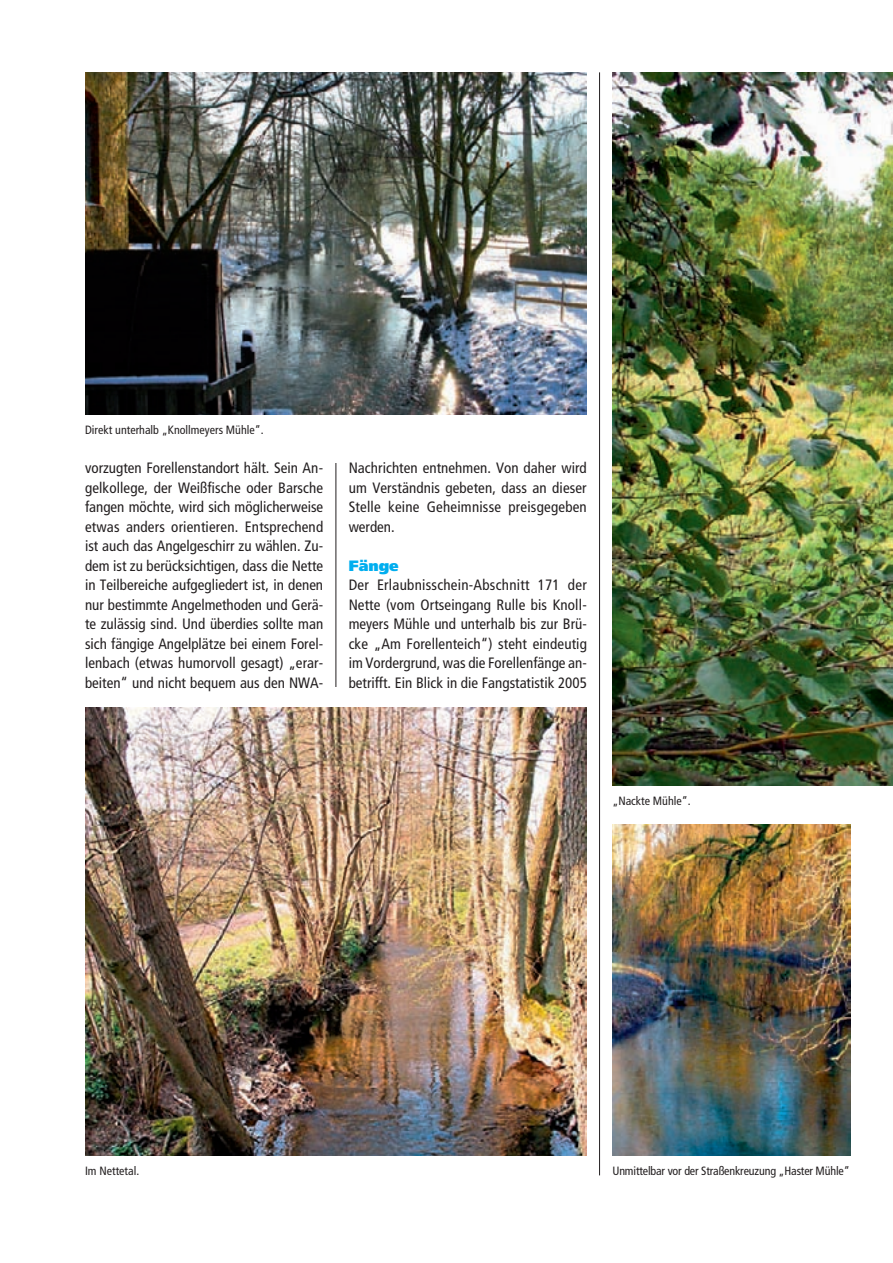
<style>
.page{position:relative;width:893px;height:1263px;background:#fff}
.page>*{position:absolute;margin:0;border:0;box-sizing:border-box;transform-origin:0 0}
.t1{font:condensed 15px/19.5px "Frutiger";color:#231f20;text-align:justify}
.t2{font:900 15px "Frutiger";color:#00aeef}
.t3{font:condensed 12px "Frutiger";color:#231f20}
</style>
<div class="page">
<hr style="left:336px;top:72px;width:1px;height:1103px;background:#231f20">
<hr style="left:599px;top:72px;width:1px;height:1103px;background:#231f20">
<div style="left:323px;top:688px;width:26px;height:507px;background:#fff"></div>
<div style="left:323px;top:401px;width:26px;height:62px;background:#fff"></div>
<img style="left:85px;top:72px;width:502px;height:343px">
<img style="left:612px;top:72px;width:281px;height:713px">
<img style="left:85px;top:707px;width:502px;height:449px">
<img style="left:612px;top:824px;width:238px;height:332px">
<p class="t3" style="left:85px;top:423px;width:180px">Direkt unterhalb „Knollmeyers Mühle“.</p>
<p class="t1" style="left:85px;top:458px;width:240px">vorzugten Forellenstandort hält. Sein An&shy;gelkollege, der Weißfische oder Barsche fangen möchte, wird sich möglicherweise etwas anders orientieren. Entsprechend ist auch das Angelgeschirr zu wählen. Zu&shy;dem ist zu berücksichtigen, dass die Nette in Teilbereiche aufgegliedert ist, in denen nur bestimmte Angelmethoden und Gerä&shy;te zulässig sind. Und überdies sollte man sich fängige Angelplätze bei einem Forel&shy;lenbach (etwas humorvoll gesagt) „erar&shy;beiten“ und nicht bequem aus den NWA-</p>
<p class="t1" style="left:349px;top:458px;width:240px">Nachrichten entnehmen. Von daher wird um Verständnis gebeten, dass an dieser Stelle keine Geheimnisse preisgegeben werden.</p>
<p class="t2" style="left:349px;top:556px;width:52px">Fänge</p>
<p class="t1" style="left:349px;top:575px;width:240px">Der Erlaubnisschein-Abschnitt 171 der Nette (vom Ortseingang Rulle bis Knoll&shy;meyers Mühle und unterhalb bis zur Brü&shy;cke „Am Forellenteich“) steht eindeutig im Vordergrund, was die Forellenfänge an&shy;betrifft. Ein Blick in die Fangstatistik 2005</p>
<p class="t3" style="left:612px;top:794px;width:80px">„Nackte Mühle“.</p>
<p class="t3" style="left:85px;top:1164px;width:56px">Im Nettetal.</p>
<p class="t3" style="left:612px;top:1164px;width:239px">Unmittelbar vor der Straßenkreuzung „Haster Mühle“</p>
</div>
